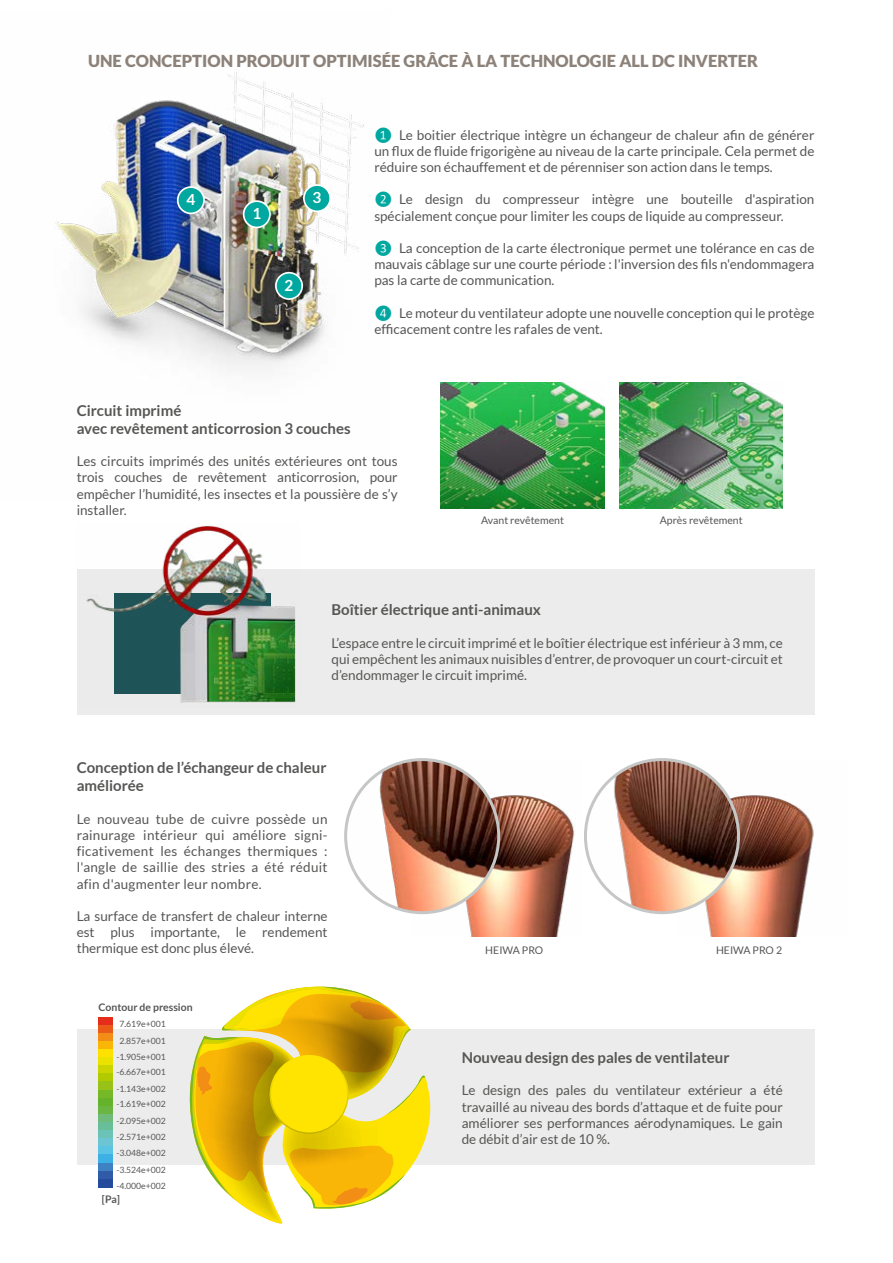
<style>
.page{position:relative;width:893px;height:1263px;background:#fff}
.page>*{position:absolute;margin:0;border:0;box-sizing:border-box;transform-origin:0 0}
.t1{font:900 16.5px "Lato";color:#8c827a}
.t2{font:700 15.3px "Lato";color:#fff}
.t3{font:700 15px/18px "Lato";color:#565655}
.t4{font:13.5px/16.2px "Lato";color:#565655;text-align:justify}
.t5{font:10.5px "Lato";color:#565655}
.t6{font:700 10.5px "Lato";color:#565655}
.t7{font:8.7px/16.2px "Lato";color:#565655}
.s1{font-family:"Calibri";color:#00a8a0}
.s2{font-family:"Calibri";color:#00a7a0}
</style>
<div class="page">
<div style="left:77px;top:1029px;width:737px;height:136px;background:#ececec"></div>
<svg style="left:189px;top:986px;width:242px;height:238px"></svg>
<div style="left:270px;top:1056px;width:78px;height:77px;background:#fee400;border-radius:50%"></div>
<div style="left:270px;top:1055px;width:79px;height:79px;border:1px solid #fff;border-radius:50%"></div>
<div style="left:99px;top:1017px;width:14px;height:8px;background:#e62c1a"></div>
<div style="left:99px;top:1025px;width:14px;height:8px;background:#eb5b18"></div>
<div style="left:99px;top:1033px;width:14px;height:8px;background:#f28d15"></div>
<div style="left:99px;top:1041px;width:14px;height:8px;background:#fab606"></div>
<div style="left:99px;top:1049px;width:14px;height:8px;background:#ffe100"></div>
<div style="left:99px;top:1057px;width:14px;height:9px;background:#ebe200"></div>
<div style="left:99px;top:1066px;width:14px;height:8px;background:#cdd500"></div>
<div style="left:99px;top:1074px;width:14px;height:8px;background:#b2cb00"></div>
<div style="left:99px;top:1082px;width:14px;height:8px;background:#98c217"></div>
<div style="left:99px;top:1090px;width:14px;height:8px;background:#77b826"></div>
<div style="left:99px;top:1098px;width:14px;height:8px;background:#65b32b"></div>
<div style="left:99px;top:1106px;width:14px;height:8px;background:#6bb643"></div>
<div style="left:99px;top:1114px;width:14px;height:8px;background:#6ebb7c"></div>
<div style="left:99px;top:1122px;width:14px;height:8px;background:#69be9a"></div>
<div style="left:99px;top:1130px;width:14px;height:8px;background:#6bc2b7"></div>
<div style="left:99px;top:1138px;width:14px;height:9px;background:#6bc5d3"></div>
<div style="left:99px;top:1147px;width:14px;height:8px;background:#5bc4e5"></div>
<div style="left:99px;top:1155px;width:14px;height:8px;background:#3db1e6"></div>
<div style="left:99px;top:1163px;width:14px;height:8px;background:#3e82c4"></div>
<div style="left:99px;top:1171px;width:14px;height:8px;background:#2f5ba8"></div>
<div style="left:99px;top:1179px;width:14px;height:8px;background:#244b9c"></div>
<img style="left:55px;top:72px;width:309px;height:297px">
<div style="left:304px;top:185px;width:26px;height:26px;background:#00a8a0;border-radius:50%"></div>
<div style="left:303px;top:184px;width:28px;height:28px;border:2px solid #fff;border-radius:50%"></div>
<div style="left:178px;top:187px;width:26px;height:26px;background:#00a8a0;border-radius:50%"></div>
<div style="left:177px;top:186px;width:28px;height:28px;border:2px solid #fff;border-radius:50%"></div>
<div style="left:244px;top:201px;width:26px;height:26px;background:#00a8a0;border-radius:50%"></div>
<div style="left:243px;top:200px;width:28px;height:28px;border:2px solid #fff;border-radius:50%"></div>
<div style="left:276px;top:273px;width:26px;height:26px;background:#00a8a0;border-radius:50%"></div>
<div style="left:275px;top:272px;width:28px;height:28px;border:2px solid #fff;border-radius:50%"></div>
<div style="left:77px;top:569px;width:737px;height:146px;background:#ececec"></div>
<img style="left:86px;top:524px;width:210px;height:179px">
<img style="left:620px;top:383px;width:163px;height:125px">
<img style="left:441px;top:383px;width:163px;height:125px">
<img style="left:412px;top:761px;width:163px;height:175px">
<img style="left:677px;top:761px;width:137px;height:175px">
<img style="left:346px;top:759px;width:153px;height:154px;border-radius:77px">
<div style="left:344px;top:758px;width:156px;height:156px;border:3px solid #c5c6c6;border-radius:50%"></div>
<img style="left:585px;top:759px;width:153px;height:154px;border-radius:77px">
<div style="left:584px;top:758px;width:156px;height:156px;border:3px solid #c5c6c6;border-radius:50%"></div>
<p class="t1" style="left:88px;top:52px;width:671px">UNE CONCEPTION PRODUIT OPTIMISÉE GRÂCE À LA TECHNOLOGIE ALL DC INVERTER</p>
<p class="t2" style="left:186px;top:191px;width:10px">4</p>
<p class="t2" style="left:313px;top:189px;width:10px">3</p>
<p class="t2" style="left:252px;top:205px;width:10px">1</p>
<p class="t2" style="left:285px;top:277px;width:10px">2</p>
<p class="t4" style="left:374px;top:126px;width:442px"><span class="s1">❶</span> Le boitier électrique intègre un échangeur de chaleur afin de générer un flux de fluide frigorigène au niveau de la carte principale. Cela permet de réduire son échauffement et de pérenniser son action dans le temps.</p>
<p class="t4" style="left:374px;top:191px;width:442px"><span class="s1">❷</span> Le design du compresseur intègre une bouteille d'aspiration spécialement conçue pour limiter les coups de liquide au compresseur.</p>
<p class="t4" style="left:374px;top:240px;width:442px"><span class="s1">❸</span> La conception de la carte électronique permet une tolérance en cas de mauvais câblage sur une courte période : l'inversion des fils n'endommagera pas la carte de communication.</p>
<p class="t4" style="left:374px;top:305px;width:442px"><span class="s2">❹</span> Le moteur du ventilateur adopte une nouvelle conception qui le protège efficacement contre les rafales de vent.</p>
<p class="t3" style="left:77px;top:401px;width:275px">Circuit imprimé<br>avec revêtement anticorrosion 3 couches</p>
<p class="t4" style="left:77px;top:453px;width:323px">Les circuits imprimés des unités extérieures ont tous trois couches de revêtement anticorrosion, pour empêcher l’humidité, les insectes et la poussière de s’y installer.</p>
<p class="t5" style="left:481px;top:514px;width:84px">Avant revêtement</p>
<p class="t5" style="left:660px;top:514px;width:84px">Après revêtement</p>
<p class="t3" style="left:331px;top:601px;width:211px">Boîtier électrique anti-animaux</p>
<p class="t4" style="left:331px;top:635px;width:453px">L’espace entre le circuit imprimé et le boîtier électrique est inférieur à 3 mm, ce qui empêchent les animaux nuisibles d’entrer, de provoquer un court-circuit et d’endommager le circuit imprimé.</p>
<p class="t3" style="left:77px;top:759px;width:251px">Conception de l’échangeur de chaleur améliorée</p>
<p class="t4" style="left:77px;top:811px;width:252px">Le nouveau tube de cuivre possède un rainurage intérieur qui améliore signi&shy;ficativement les échanges thermiques : l'angle de saillie des stries a été réduit afin d'augmenter leur nombre.</p>
<p class="t4" style="left:77px;top:908px;width:252px">La surface de transfert de chaleur interne est plus importante, le rendement thermique est donc plus élevé.</p>
<p class="t6" style="left:99px;top:1001px;width:96px">Contour de pression</p>
<p class="t7" style="left:116px;top:1016px;width:51px;text-align:center">7.619e+001<br>2.857e+001 -1.905e+001</p>
<p class="t7" style="left:116px;top:1063px;width:51px;line-height:17.2px">-6.667e+001 -1.143e+002</p>
<p class="t7" style="left:116px;top:1096px;width:51px;line-height:17px">-1.619e+002 -2.095e+002</p>
<p class="t7" style="left:116px;top:1129px;width:51px">-2.571e+002 -3.048e+002</p>
<p class="t7" style="left:116px;top:1162px;width:51px;line-height:15.6px">-3.524e+002 -4.000e+002</p>
<p class="t6" style="left:102px;top:1193px;width:19px">[Pa]</p>
<p class="t5" style="left:485px;top:944px;width:59px">HEIWA PRO</p>
<p class="t5" style="left:716px;top:944px;width:68px">HEIWA PRO 2</p>
<p class="t3" style="left:462px;top:1048px;width:269px">Nouveau design des pales de ventilateur</p>
<p class="t4" style="left:462px;top:1082px;width:323px">Le design des pales du ventilateur extérieur a été travaillé au niveau des bords d’attaque et de fuite pour améliorer ses performances aérodynamiques. Le gain de débit d’air est de 10 %.</p>
</div>
